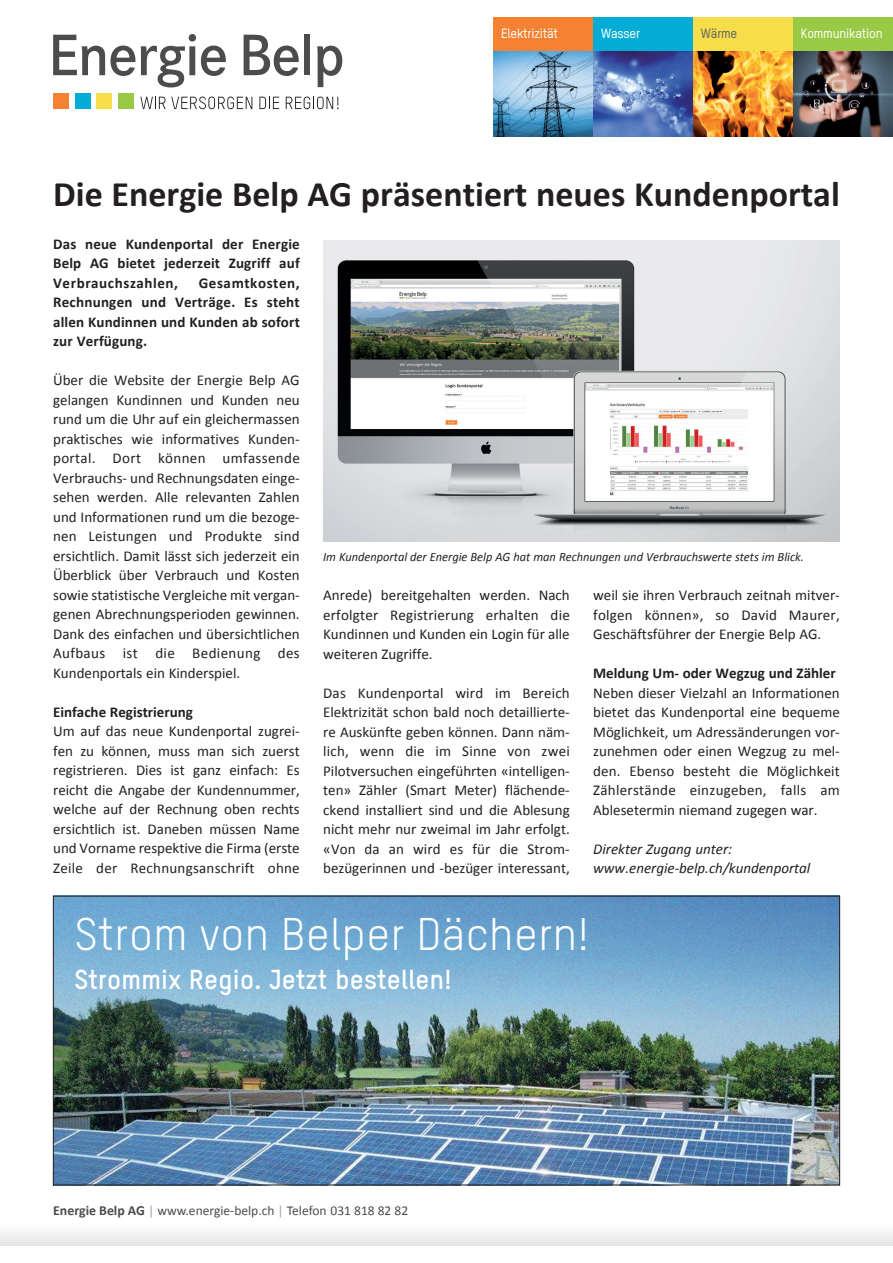
<style>
.page{position:relative;width:893px;height:1263px;background:#fff}
.page>*{position:absolute;margin:0;border:0;box-sizing:border-box;transform-origin:0 0}
.t1{font:45px "TSTAR";letter-spacing:.01em;color:#fff}
.t2{font:700 36px "Calibri";color:#231f20}
.t3{font:700 27px "TSTAR";letter-spacing:.01em;color:#fff}
.t4{font:15px/19.5px "Calibri";color:#231f20;text-align:justify}
.t5{font:700 15px/19.5px "Calibri";letter-spacing:.01em;color:#231f20;text-align:justify}
.t6{font:italic 15px/19.5px "Calibri";color:#231f20}
.t7{font:13.5px "Calibri";color:#4b4c4d}
.t8{font:500 13.2px "TSTAR";letter-spacing:-.015em;color:#fff}
.t9{font:500 13.2px "TSTAR";letter-spacing:-.015em;color:#636366}
.t10{font:italic 12.75px "Calibri";color:#231f20}
.s1{font-weight:700;font-size:13.8px}
.s2{color:#a3a4a8}
</style>
<div class="page">
<img style="left:55px;top:898px;width:783px;height:285px">
<div style="left:493px;top:17px;width:100px;height:34px;background:#f48232"></div>
<div style="left:593px;top:17px;width:100px;height:34px;background:#03acd4"></div>
<div style="left:693px;top:17px;width:100px;height:34px;background:#f5de49"></div>
<div style="left:793px;top:17px;width:100px;height:34px;background:#98ca45"></div>
<img style="left:493px;top:51px;width:400px;height:85px">
<img style="left:323px;top:240px;width:517px;height:302px">
<div style="left:0;top:1225px;width:893px;height:21px;background:#f0f0f1"></div>
<svg style="left:53px;top:35px;width:82px;height:41px"></svg>
<svg style="left:141px;top:34px;width:85px;height:53px"></svg>
<svg style="left:244px;top:35px;width:55px;height:41px"></svg>
<div style="left:304px;top:34px;width:6px;height:41px;background:#4b4c4d"></div>
<svg style="left:317px;top:46px;width:25px;height:41px"></svg>
<div style="left:53px;top:93px;width:16px;height:16px;background:#f48232"></div>
<div style="left:75px;top:93px;width:15px;height:16px;background:#03acd4"></div>
<div style="left:96px;top:93px;width:16px;height:16px;background:#f5de49"></div>
<div style="left:118px;top:93px;width:15px;height:16px;background:#98ca45"></div>
<svg style="left:140px;top:97px;width:112px;height:12px"></svg>
<svg style="left:259px;top:97px;width:20px;height:12px"></svg>
<svg style="left:286px;top:97px;width:52px;height:12px"></svg>
<p class="t8" style="left:501px;top:26px;width:58px">Elektrizität</p>
<p class="t8" style="left:601px;top:26px;width:41px">Wasser</p>
<p class="t9" style="left:701px;top:26px;width:38px">Wärme</p>
<p class="t8" style="left:801px;top:26px;width:83px">Kommunikation</p>
<h2 class="t2" style="left:53px;top:168px;width:788px">Die Energie Belp AG präsentiert neues Kundenportal</h2>
<p class="t5" style="left:53px;top:234px;width:248px">Das neue Kundenportal der Energie Belp AG bietet jederzeit Zugriff auf Verbrauchszahlen,</p>
<p class="t5" style="left:53px;top:273px;width:248px;text-indent:146px">Gesamtkosten, Rechnungen und Verträge. Es steht allen Kundinnen und Kunden ab sofort zur Verfügung.</p>
<p class="t4" style="left:53px;top:370px;width:248px">Über die Website der Energie Belp AG gelangen Kundinnen und Kunden neu rund um die Uhr auf ein gleichermassen praktisches wie informatives Kunden&shy;portal. Dort können umfassende Verbrauchs- und Rechnungsdaten einge&shy;sehen werden. Alle relevanten Zahlen und Informationen rund um die bezoge&shy;nen Leistungen und Produkte sind ersichtlich. Damit lässt sich jederzeit ein Überblick über Verbrauch und Kosten sowie statistische Vergleiche mit vergan&shy;genen Abrechnungsperioden gewinnen.<br>Dank des einfachen und übersichtlichen Aufbaus ist die Bedienung des Kundenportals ein Kinderspiel.</p>
<p class="t5" style="left:53px;top:702px;width:141px">Einfache Registrierung</p>
<p class="t4" style="left:53px;top:721px;width:248px">Um auf das neue Kundenportal zugrei&shy;fen zu können, muss man sich zuerst registrieren. Dies ist ganz einfach: Es reicht die Angabe der Kundennummer, welche auf der Rechnung oben rechts ersichtlich ist. Daneben müssen Name und Vorname respektive die Firma (erste Zeile der Rechnungsanschrift ohne</p>
<p class="t10" style="left:323px;top:548px;width:482px">Im Kundenportal der Energie Belp AG hat man Rechnungen und Verbrauchswerte stets im Blick.</p>
<p class="t4" style="left:323px;top:585px;width:248px">Anrede) bereitgehalten werden. Nach erfolgter Registrierung erhalten die Kundinnen und Kunden ein Login für alle weiteren Zugriffe.</p>
<p class="t4" style="left:323px;top:683px;width:248px">Das Kundenportal wird im Bereich Elektrizität schon bald noch detaillierte&shy;re Auskünfte geben können. Dann näm&shy;lich, wenn die im Sinne von zwei Pilotversuchen eingeführten «intelligen&shy;ten» Zähler (Smart Meter) flächende&shy;ckend installiert sind und die Ablesung nicht mehr nur zweimal im Jahr erfolgt. «Von da an wird es für die Strom&shy;bezügerinnen und -bezüger interessant,</p>
<p class="t4" style="left:593px;top:585px;width:248px">weil sie ihren Verbrauch zeitnah mitver&shy;folgen können», so David Maurer, Geschäftsführer der Energie Belp AG.</p>
<p class="t5" style="left:593px;top:663px;width:244px">Meldung Um- oder Wegzug und Zähler</p>
<p class="t4" style="left:593px;top:683px;width:248px">Neben dieser Vielzahl an Informationen bietet das Kundenportal eine bequeme Möglichkeit, um Adressänderungen vor&shy;zunehmen oder einen Wegzug zu mel&shy;den. Ebenso besteht die Möglichkeit Zählerstände einzugeben, falls am Ablesetermin niemand zugegen war.</p>
<p class="t6" style="left:593px;top:838px;width:219px">Direkter Zugang unter: www.energie-belp.ch/kundenportal</p>
<h1 class="t1" style="left:74px;top:907px;width:516px">Strom von Belper Dächern!</h1>
<h3 class="t3" style="left:74px;top:963px;width:379px">Strommix Regio. Jetzt bestellen!</h3>
<p class="t7" style="left:53px;top:1201px;width:357px"><span class="s1">Energie Belp AG</span> <span class="s2">|</span> www.energie-belp.ch <span class="s2">|</span> Telefon 031 818 82 82</p>
</div>
